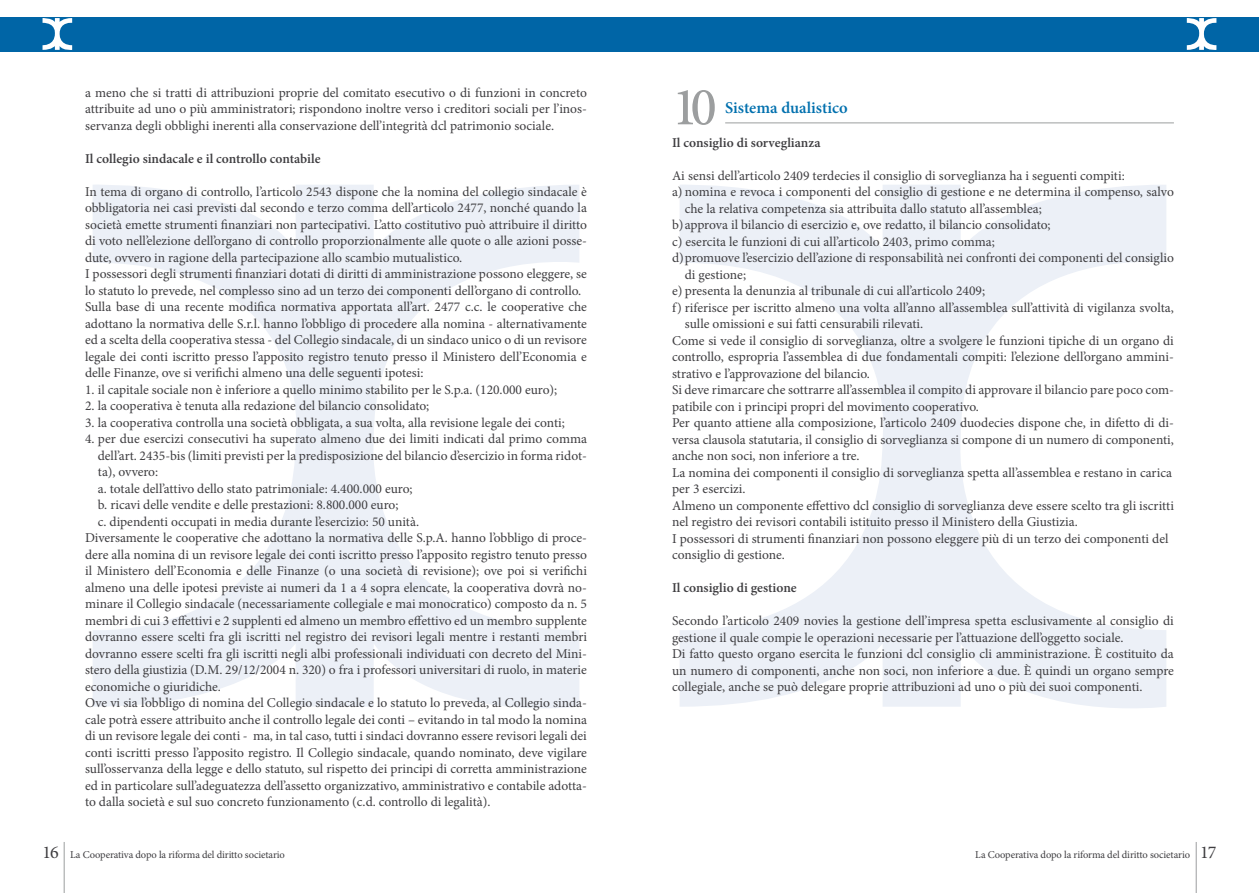
<style>
.page{position:relative;width:1259px;height:893px;background:#fff}
.page>*{position:absolute;margin:0;border:0;box-sizing:border-box;transform-origin:0 0}
.t1{font:500 54px "Minion Pro";color:#9c9e9f}
.t2{font:600 16.5px "Minion Pro";color:#0070ae}
.t3{font:13.5px/16.5px "Minion Pro";color:#3e3d40}
.t4{font:600 13.5px "Minion Pro";color:#3e3d40}
.t5{font:10.5px "Minion Pro";letter-spacing:-.01em;color:#3e3d40}
.s1{font-size:18px}
</style>
<div class="page">
<div style="left:0;top:17px;width:1259px;height:34px;background:#0065a6"></div>
<svg style="left:43px;top:18px;width:29px;height:32px"></svg>
<svg style="left:93px;top:185px;width:486px;height:523px"></svg>
<svg style="left:680px;top:185px;width:486px;height:523px"></svg>
<svg style="left:1186px;top:18px;width:30px;height:32px"></svg>
<hr style="left:64px;top:842px;width:1px;height:51px;background:#9c9e9f">
<hr style="left:1195px;top:842px;width:1px;height:51px;background:#9c9e9f">
<hr style="left:725px;top:123px;width:449px;height:1px;background:#9c9e9f">
<p class="t3" style="left:85px;top:84px;width:503px;text-align:justify">a meno che si tratti di attribuzioni proprie del comitato esecutivo o di funzioni in concreto attribuite ad uno o più amministratori; rispondono inoltre verso i creditori sociali per l’inos&shy;servanza degli obblighi inerenti alla conservazione dell’integrità dcl patrimonio sociale.</p>
<p class="t4" style="left:85px;top:149px;width:237px">Il collegio sindacale e il controllo contabile</p>
<p class="t3" style="left:85px;top:183px;width:503px">In tema di organo di controllo, l’articolo 2543 dispone che la nomina del collegio sindacale è obbligatoria nei casi previsti dal secondo e terzo comma dell’articolo 2477, nonché quando la società emette strumenti finanziari non partecipativi. L’atto costitutivo può attribuire il diritto di voto nell’elezione dell’organo di controllo proporzionalmente alle quote o alle azioni posse&shy;dute, ovvero in ragione della partecipazione allo scambio mutualistico.<br>I possessori degli strumenti finanziari dotati di diritti di amministrazione possono eleggere, se lo statuto lo prevede, nel complesso sino ad un terzo dei componenti dell’organo di controllo.<br>Sulla base di una recente modifica normativa apportata all’art. 2477 c.c. le cooperative che adottano la normativa delle S.r.l. hanno l’obbligo di procedere alla nomina - alternativamente ed a scelta della cooperativa stessa - del Collegio sindacale, di un sindaco unico o di un revisore legale dei conti iscritto presso l’apposito registro tenuto presso il Ministero dell’Economia e delle Finanze, ove si verifichi almeno una delle seguenti ipotesi:</p>
<p class="t3" style="left:85px;top:381px;width:474px">1. il capitale sociale non è inferiore a quello minimo stabilito per le S.p.a. (120.000 euro);</p>
<p class="t3" style="left:85px;top:398px;width:346px">2. la cooperativa è tenuta alla redazione del bilancio consolidato;</p>
<p class="t3" style="left:85px;top:414px;width:481px">3. la cooperativa controlla una società obbligata, a sua volta, alla revisione legale dei conti;</p>
<p class="t3" style="left:85px;top:431px;width:503px">4. per due esercizi consecutivi ha superato almeno due dei limiti indicati dal primo comma</p>
<p class="t3" style="left:98px;top:447px;width:490px">dell’art. 2435-bis (limiti previsti per la predisposizione del bilancio d’esercizio in forma ridot-</p>
<p class="t3" style="left:98px;top:464px;width:62px">ta), ovvero:</p>
<p class="t3" style="left:98px;top:480px;width:316px">a. totale dell’attivo dello stato patrimoniale: 4.400.000 euro;</p>
<p class="t3" style="left:98px;top:497px;width:302px">b. ricavi delle vendite e delle prestazioni: 8.800.000 euro;</p>
<p class="t3" style="left:98px;top:513px;width:323px">c. dipendenti occupati in media durante l’esercizio: 50 unità.</p>
<p class="t3" style="left:85px;top:530px;width:503px">Diversamente le cooperative che adottano la normativa delle S.p.A. hanno l’obbligo di proce-</p>
<p class="t3" style="left:85px;top:546px;width:503px">dere alla nomina di un revisore legale dei conti iscritto presso l’apposito registro tenuto presso</p>
<p class="t3" style="left:85px;top:563px;width:503px">il Ministero dell’Economia e delle Finanze (o una società di revisione); ove poi si verifichi</p>
<p class="t3" style="left:85px;top:579px;width:503px">almeno una delle ipotesi previste ai numeri da 1 a 4 sopra elencate, la cooperativa dovrà no-</p>
<p class="t3" style="left:85px;top:596px;width:503px">minare il Collegio sindacale (necessariamente collegiale e mai monocratico) composto da n. 5</p>
<p class="t3" style="left:85px;top:612px;width:503px">membri di cui 3 effettivi e 2 supplenti ed almeno un membro effettivo ed un membro supplente</p>
<p class="t3" style="left:85px;top:629px;width:503px">dovranno essere scelti fra gli iscritti nel registro dei revisori legali mentre i restanti membri</p>
<p class="t3" style="left:85px;top:645px;width:503px">dovranno essere scelti fra gli iscritti negli albi professionali individuati con decreto del Mini-</p>
<p class="t3" style="left:85px;top:662px;width:503px">stero della giustizia (D.M. 29/12/2004 n. 320) o fra i professori universitari di ruolo, in materie</p>
<p class="t3" style="left:85px;top:678px;width:137px">economiche o giuridiche.</p>
<p class="t3" style="left:85px;top:695px;width:503px">Ove vi sia l’obbligo di nomina del Collegio sindacale e lo statuto lo preveda, al Collegio sinda-</p>
<p class="t3" style="left:85px;top:711px;width:503px">cale potrà essere attribuito anche il controllo legale dei conti – evitando in tal modo la nomina</p>
<p class="t3" style="left:85px;top:728px;width:503px">di un revisore legale dei conti - ma, in tal caso, tutti i sindaci dovranno essere revisori legali dei</p>
<p class="t3" style="left:85px;top:744px;width:503px">conti iscritti presso l’apposito registro. Il Collegio sindacale, quando nominato, deve vigilare</p>
<p class="t3" style="left:85px;top:761px;width:503px">sull’osservanza della legge e dello statuto, sul rispetto dei principi di corretta amministrazione</p>
<p class="t3" style="left:85px;top:777px;width:503px">ed in particolare sull’adeguatezza dell’assetto organizzativo, amministrativo e contabile adotta-</p>
<p class="t3" style="left:85px;top:794px;width:407px">to dalla società e sul suo concreto funzionamento (c.d. controllo di legalità).</p>
<h1 class="t1" style="left:672px;top:71px;width:46px">10</h1>
<p class="t2" style="left:725px;top:96px;width:124px">Sistema dualistico</p>
<p class="t4" style="left:672px;top:133px;width:150px">Il consiglio di sorveglianza</p>
<p class="t3" style="left:672px;top:167px;width:454px">Ai sensi dell’articolo 2409 terdecies il consiglio di sorveglianza ha i seguenti compiti:</p>
<p class="t3" style="left:672px;top:184px;width:503px">a) nomina e revoca i componenti del consiglio di gestione e ne determina il compenso, salvo</p>
<p class="t3" style="left:685px;top:200px;width:358px">che la relativa competenza sia attribuita dallo statuto all’assemblea;</p>
<p class="t3" style="left:672px;top:217px;width:380px">b)approva il bilancio di esercizio e, ove redatto, il bilancio consolidato;</p>
<p class="t3" style="left:672px;top:233px;width:324px">c) esercita le funzioni di cui all’articolo 2403, primo comma;</p>
<p class="t3" style="left:672px;top:250px;width:503px">d)promuove l’esercizio dell’azione di responsabilità nei confronti dei componenti del consiglio</p>
<p class="t3" style="left:685px;top:266px;width:63px">di gestione;</p>
<p class="t3" style="left:672px;top:283px;width:314px">e) presenta la denunzia al tribunale di cui all’articolo 2409;</p>
<p class="t3" style="left:672px;top:299px;width:503px">f) riferisce per iscritto almeno una volta all’anno all’assemblea sull’attività di vigilanza svolta,</p>
<p class="t3" style="left:685px;top:316px;width:240px">sulle omissioni e sui fatti censurabili rilevati.</p>
<p class="t3" style="left:672px;top:332px;width:503px">Come si vede il consiglio di sorveglianza, oltre a svolgere le funzioni tipiche di un organo di</p>
<p class="t3" style="left:672px;top:349px;width:503px">controllo, espropria l’assemblea di due fondamentali compiti: l’elezione dell’organo ammini-</p>
<p class="t3" style="left:672px;top:365px;width:199px">strativo e l’approvazione del bilancio.</p>
<p class="t3" style="left:672px;top:382px;width:503px">Si deve rimarcare che sottrarre all’assemblea il compito di approvare il bilancio pare poco com-</p>
<p class="t3" style="left:672px;top:398px;width:308px">patibile con i principi propri del movimento cooperativo.</p>
<p class="t3" style="left:672px;top:415px;width:503px">Per quanto attiene alla composizione, l’articolo 2409 duodecies dispone che, in difetto di di-</p>
<p class="t3" style="left:672px;top:431px;width:503px">versa clausola statutaria, il consiglio di sorveglianza si compone di un numero di componenti,</p>
<p class="t3" style="left:672px;top:448px;width:189px">anche non soci, non inferiore a tre.</p>
<p class="t3" style="left:672px;top:464px;width:501px">La nomina dei componenti il consiglio di sorveglianza spetta all’assemblea e restano in carica</p>
<p class="t3" style="left:672px;top:481px;width:75px">per 3 esercizi.</p>
<p class="t3" style="left:672px;top:497px;width:503px">Almeno un componente effettivo dcl consiglio di sorveglianza deve essere scelto tra gli iscritti</p>
<p class="t3" style="left:672px;top:514px;width:407px">nel registro dei revisori contabili istituito presso il Ministero della Giustizia.</p>
<p class="t3" style="left:672px;top:530px;width:498px">I possessori di strumenti finanziari non possono eleggere più di un terzo dei componenti del</p>
<p class="t3" style="left:672px;top:547px;width:114px">consiglio di gestione.</p>
<p class="t4" style="left:672px;top:578px;width:126px">Il consiglio di gestione</p>
<p class="t3" style="left:672px;top:613px;width:503px">Secondo l’articolo 2409 novies la gestione dell’impresa spetta esclusivamente al consiglio di gestione il quale compie le operazioni necessarie per l’attuazione dell’oggetto sociale.<br>Di fatto questo organo esercita le funzioni dcl consiglio cli amministrazione. È costituito da un numero di componenti, anche non soci, non inferiore a due. È quindi un organo sempre collegiale, anche se può delegare proprie attribuzioni ad uno o più dei suoi componenti.</p>
<p class="t5" style="left:43px;top:848px;width:244px"><span class="s1">16</span> La Cooperativa dopo la riforma del diritto societario</p>
<p class="t5" style="left:975px;top:848px;width:243px">La Cooperativa dopo la riforma del diritto societario <span class="s1">17</span></p>
</div>
